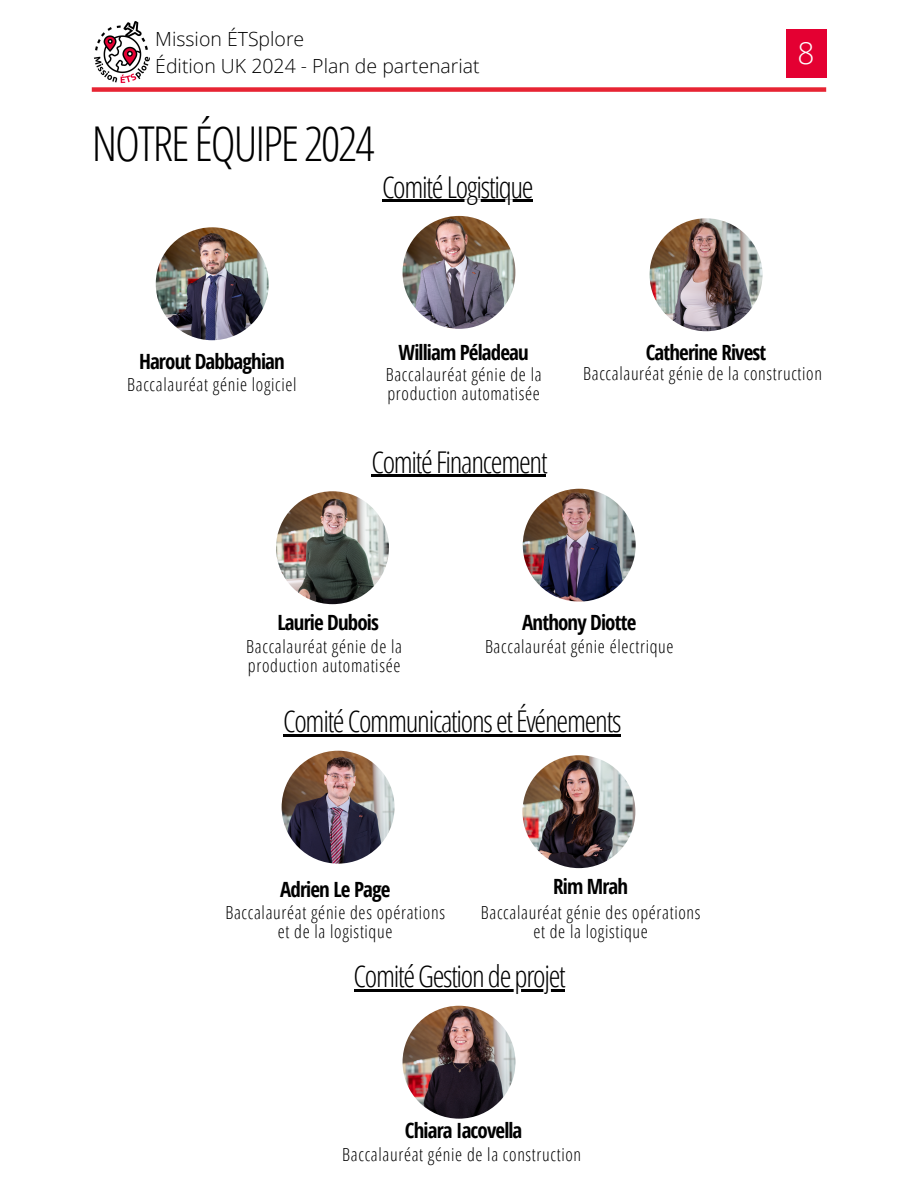
<style>
.page{position:relative;width:918px;height:1188px;background:#fff}
.page>*{position:absolute;margin:0;border:0;box-sizing:border-box;transform-origin:0 0}
.t1{font:300 48px "Open Sans Condensed";letter-spacing:-.045em;color:#000}
.t2{font:300 30px "Open Sans Condensed";letter-spacing:-.04em;color:#000}
.t3{font:300 30px "Open Sans";color:#fff}
.t4{font:700 21px "Open Sans Condensed";letter-spacing:-.04em;color:#000}
.t5{font:300 19.5px/27px "Open Sans";color:#000}
.t6{font:300 18px/19.2px "Open Sans Condensed";letter-spacing:.04em;color:#000}
</style>
<div class="page">
<div style="left:786px;top:29px;width:40px;height:49px;background:#e40032"></div>
<div style="left:92px;top:87px;width:734px;height:5px;background:#e72433"></div>
<img style="left:282px;top:751px;width:113px;height:113px;border-radius:50%">
<img style="left:522px;top:755px;width:113px;height:113px;border-radius:50%">
<img style="left:403px;top:1006px;width:112px;height:113px;border-radius:50%">
<img style="left:523px;top:489px;width:113px;height:113px;border-radius:50%">
<img style="left:276px;top:491px;width:113px;height:113px;border-radius:50%">
<img style="left:650px;top:218px;width:113px;height:113px;border-radius:50%">
<img style="left:94px;top:21px;width:56px;height:62px">
<img style="left:403px;top:216px;width:112px;height:113px;border-radius:50%">
<img style="left:156px;top:227px;width:113px;height:113px;border-radius:50%">
<hr style="left:354px;top:990px;width:210px;height:2px;background:#000">
<hr style="left:371px;top:475px;width:175px;height:2px;background:#000">
<hr style="left:382px;top:200px;width:150px;height:2px;background:#000">
<hr style="left:283px;top:735px;width:337px;height:2px;background:#000">
<p class="t5" style="left:155px;top:25px;width:326px">Mission ÉTSplore<br>Édition UK 2024 - Plan de partenariat</p>
<h1 class="t1" style="left:92px;top:110px;width:284px">NOTREÉQUIPE2024</h1>
<h2 class="t2" style="left:382px;top:166px;width:153px">ComitéLogistique</h2>
<h2 class="t3" style="left:798px;top:32px;width:19px">8</h2>
<p class="t4" style="left:139px;top:346px;width:147px">Harout Dabbaghian</p>
<p class="t6" style="left:127px;top:375px;width:171px">Baccalauréat génie logiciel</p>
<p class="t4" style="left:399px;top:337px;width:132px">William Péladeau</p>
<p class="t6" style="left:386px;top:365px;width:157px">Baccalauréat génie de la production automatisée</p>
<h2 class="t2" style="left:371px;top:441px;width:178px">ComitéFinancement</h2>
<p class="t4" style="left:646px;top:337px;width:122px">Catherine Rivest</p>
<p class="t6" style="left:583px;top:363px;width:240px">Baccalauréat génie de la construction</p>
<p class="t4" style="left:277px;top:608px;width:103px">Laurie Dubois</p>
<p class="t6" style="left:246px;top:636px;width:157px">Baccalauréat génie de la production automatisée</p>
<p class="t4" style="left:522px;top:608px;width:116px">Anthony Diotte</p>
<p class="t6" style="left:485px;top:636px;width:190px">Baccalauréat génie électrique</p>
<h2 class="t2" style="left:283px;top:700px;width:340px">ComitéCommunicationsetÉvénements</h2>
<p class="t4" style="left:280px;top:874px;width:112px">Adrien Le Page</p>
<p class="t6" style="left:225px;top:903px;width:221px;text-align:center">Baccalauréat génie des opérations et de la logistique</p>
<p class="t4" style="left:553px;top:872px;width:76px">Rim Mrah</p>
<p class="t6" style="left:481px;top:903px;width:221px;text-align:center">Baccalauréat génie des opérations et de la logistique</p>
<h2 class="t2" style="left:354px;top:955px;width:214px">ComitéGestiondeprojet</h2>
<p class="t4" style="left:405px;top:1116px;width:119px">Chiara Iacovella</p>
<p class="t6" style="left:342px;top:1144px;width:240px">Baccalauréat génie de la construction</p>
</div>
